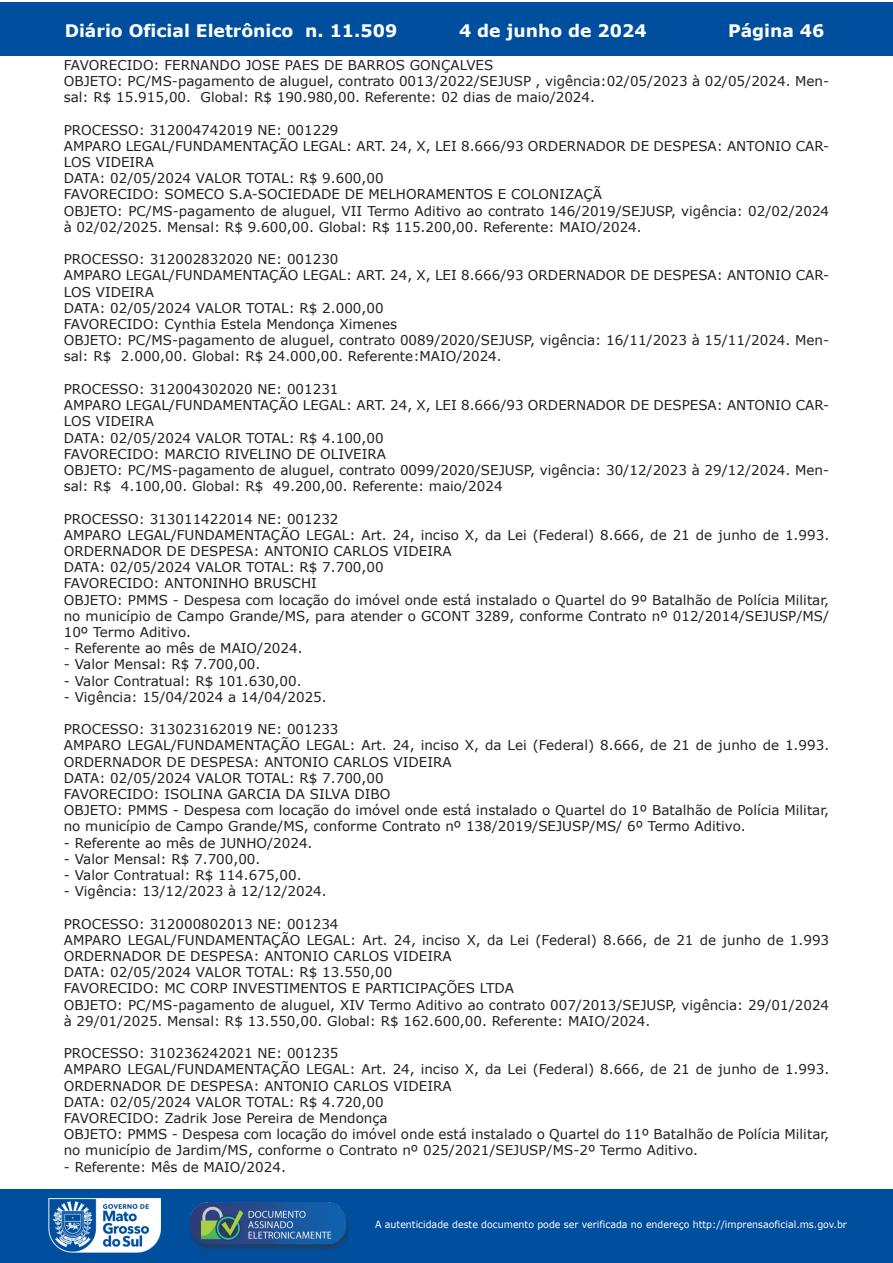
<style>
.page{position:relative;width:893px;height:1263px;background:#fff}
.page>*{position:absolute;margin:0;border:0;box-sizing:border-box;transform-origin:0 0}
.t1{font:700 17.25px "Verdana";color:#fff}
.t2{font:13.5px/16.2px "Verdana";color:#231f20}
.t3{font:9.9px "Verdana";color:#fff;scale:.95 1}
</style>
<div class="page">
<div style="left:0;top:2px;width:893px;height:53px;background:#004f9f"></div>
<div style="left:1px;top:1189px;width:892px;height:74px;background:#004f9f"></div>
<img style="left:49px;top:1198px;width:111px;height:54px">
<img style="left:185px;top:1201px;width:168px;height:54px">
<p class="t1" style="left:65px;top:18px;width:334px">Diário Oficial Eletrônico n. 11.509</p>
<p class="t1" style="left:459px;top:18px;width:189px">4 de junho de 2024</p>
<p class="t1" style="left:728px;top:18px;width:98px">Página 46</p>
<p class="t2" style="left:64px;top:57px;width:767px">FAVORECIDO: FERNANDO JOSE PAES DE BARROS GONÇALVES<br>OBJETO: PC/MS-pagamento de aluguel, contrato 0013/2022/SEJUSP , vigência:02/05/2023 à 02/05/2024. Men&shy;sal: R$ 15.915,00. Global: R$ 190.980,00. Referente: 02 dias de maio/2024.</p>
<p class="t2" style="left:64px;top:122px;width:767px">PROCESSO: 312004742019 NE: 001229<br>AMPARO LEGAL/FUNDAMENTAÇÃO LEGAL: ART. 24, X, LEI 8.666/93 ORDERNADOR DE DESPESA: ANTONIO CAR-LOS VIDEIRA<br>DATA: 02/05/2024 VALOR TOTAL: R$ 9.600,00<br>FAVORECIDO: SOMECO S.A-SOCIEDADE DE MELHORAMENTOS E COLONIZAÇÃ<br>OBJETO: PC/MS-pagamento de aluguel, VII Termo Aditivo ao contrato 146/2019/SEJUSP, vigência: 02/02/2024 à 02/02/2025. Mensal: R$ 9.600,00. Global: R$ 115.200,00. Referente: MAIO/2024.</p>
<p class="t2" style="left:64px;top:251px;width:767px">PROCESSO: 312002832020 NE: 001230<br>AMPARO LEGAL/FUNDAMENTAÇÃO LEGAL: ART. 24, X, LEI 8.666/93 ORDERNADOR DE DESPESA: ANTONIO CAR-LOS VIDEIRA<br>DATA: 02/05/2024 VALOR TOTAL: R$ 2.000,00<br>FAVORECIDO: Cynthia Estela Mendonça Ximenes<br>OBJETO: PC/MS-pagamento de aluguel, contrato 0089/2020/SEJUSP, vigência: 16/11/2023 à 15/11/2024. Men&shy;sal: R$ 2.000,00. Global: R$ 24.000,00. Referente:MAIO/2024.</p>
<p class="t2" style="left:64px;top:381px;width:767px">PROCESSO: 312004302020 NE: 001231<br>AMPARO LEGAL/FUNDAMENTAÇÃO LEGAL: ART. 24, X, LEI 8.666/93 ORDERNADOR DE DESPESA: ANTONIO CAR-LOS VIDEIRA<br>DATA: 02/05/2024 VALOR TOTAL: R$ 4.100,00<br>FAVORECIDO: MARCIO RIVELINO DE OLIVEIRA<br>OBJETO: PC/MS-pagamento de aluguel, contrato 0099/2020/SEJUSP, vigência: 30/12/2023 à 29/12/2024. Men&shy;sal: R$ 4.100,00. Global: R$ 49.200,00. Referente: maio/2024</p>
<p class="t2" style="left:64px;top:510px;width:767px">PROCESSO: 313011422014 NE: 001232<br>AMPARO LEGAL/FUNDAMENTAÇÃO LEGAL: Art. 24, inciso X, da Lei (Federal) 8.666, de 21 de junho de 1.993.<br>ORDERNADOR DE DESPESA: ANTONIO CARLOS VIDEIRA<br>DATA: 02/05/2024 VALOR TOTAL: R$ 7.700,00<br>FAVORECIDO: ANTONINHO BRUSCHI<br>OBJETO: PMMS - Despesa com locação do imóvel onde está instalado o Quartel do 9º Batalhão de Polícia Militar, no município de Campo Grande/MS, para atender o GCONT 3289, conforme Contrato nº 012/2014/SEJUSP/MS/ 10º Termo Aditivo.</p>
<p class="t2" style="left:64px;top:640px;width:240px">- Referente ao mês de MAIO/2024.</p>
<p class="t2" style="left:64px;top:656px;width:198px">- Valor Mensal: R$ 7.700,00.</p>
<p class="t2" style="left:64px;top:672px;width:239px">- Valor Contratual: R$ 101.630,00.</p>
<p class="t2" style="left:64px;top:689px;width:264px">- Vigência: 15/04/2024 a 14/04/2025.</p>
<p class="t2" style="left:64px;top:721px;width:767px">PROCESSO: 313023162019 NE: 001233<br>AMPARO LEGAL/FUNDAMENTAÇÃO LEGAL: Art. 24, inciso X, da Lei (Federal) 8.666, de 21 de junho de 1.993.<br>ORDERNADOR DE DESPESA: ANTONIO CARLOS VIDEIRA<br>DATA: 02/05/2024 VALOR TOTAL: R$ 7.700,00<br>FAVORECIDO: ISOLINA GARCIA DA SILVA DIBO<br>OBJETO: PMMS - Despesa com locação do imóvel onde está instalado o Quartel do 1º Batalhão de Polícia Militar, no município de Campo Grande/MS, conforme Contrato nº 138/2019/SEJUSP/MS/ 6º Termo Aditivo.</p>
<p class="t2" style="left:64px;top:834px;width:250px">- Referente ao mês de JUNHO/2024.</p>
<p class="t2" style="left:64px;top:851px;width:198px">- Valor Mensal: R$ 7.700,00.</p>
<p class="t2" style="left:64px;top:867px;width:239px">- Valor Contratual: R$ 114.675,00.</p>
<p class="t2" style="left:64px;top:883px;width:264px">- Vigência: 13/12/2023 à 12/12/2024.</p>
<p class="t2" style="left:64px;top:915px;width:767px">PROCESSO: 312000802013 NE: 001234<br>AMPARO LEGAL/FUNDAMENTAÇÃO LEGAL: Art. 24, inciso X, da Lei (Federal) 8.666, de 21 de junho de 1.993<br>ORDERNADOR DE DESPESA: ANTONIO CARLOS VIDEIRA<br>DATA: 02/05/2024 VALOR TOTAL: R$ 13.550,00<br>FAVORECIDO: MC CORP INVESTIMENTOS E PARTICIPAÇÕES LTDA<br>OBJETO: PC/MS-pagamento de aluguel, XIV Termo Aditivo ao contrato 007/2013/SEJUSP, vigência: 29/01/2024 à 29/01/2025. Mensal: R$ 13.550,00. Global: R$ 162.600,00. Referente: MAIO/2024.</p>
<p class="t2" style="left:64px;top:1045px;width:767px">PROCESSO: 310236242021 NE: 001235<br>AMPARO LEGAL/FUNDAMENTAÇÃO LEGAL: Art. 24, inciso X, da Lei (Federal) 8.666, de 21 de junho de 1.993.<br>ORDERNADOR DE DESPESA: ANTONIO CARLOS VIDEIRA<br>DATA: 02/05/2024 VALOR TOTAL: R$ 4.720,00<br>FAVORECIDO: Zadrik Jose Pereira de Mendonça<br>OBJETO: PMMS - Despesa com locação do imóvel onde está instalado o Quartel do 11º Batalhão de Polícia Militar, no município de Jardim/MS, conforme o Contrato nº 025/2021/SEJUSP/MS-2º Termo Aditivo.</p>
<p class="t2" style="left:64px;top:1158px;width:224px">- Referente: Mês de MAIO/2024.</p>
<p class="t3" style="left:375px;top:1218px;width:498px">A autenticidade deste documento pode ser verificada no endereço http://imprensaoficial.ms.gov.br</p>
</div>
